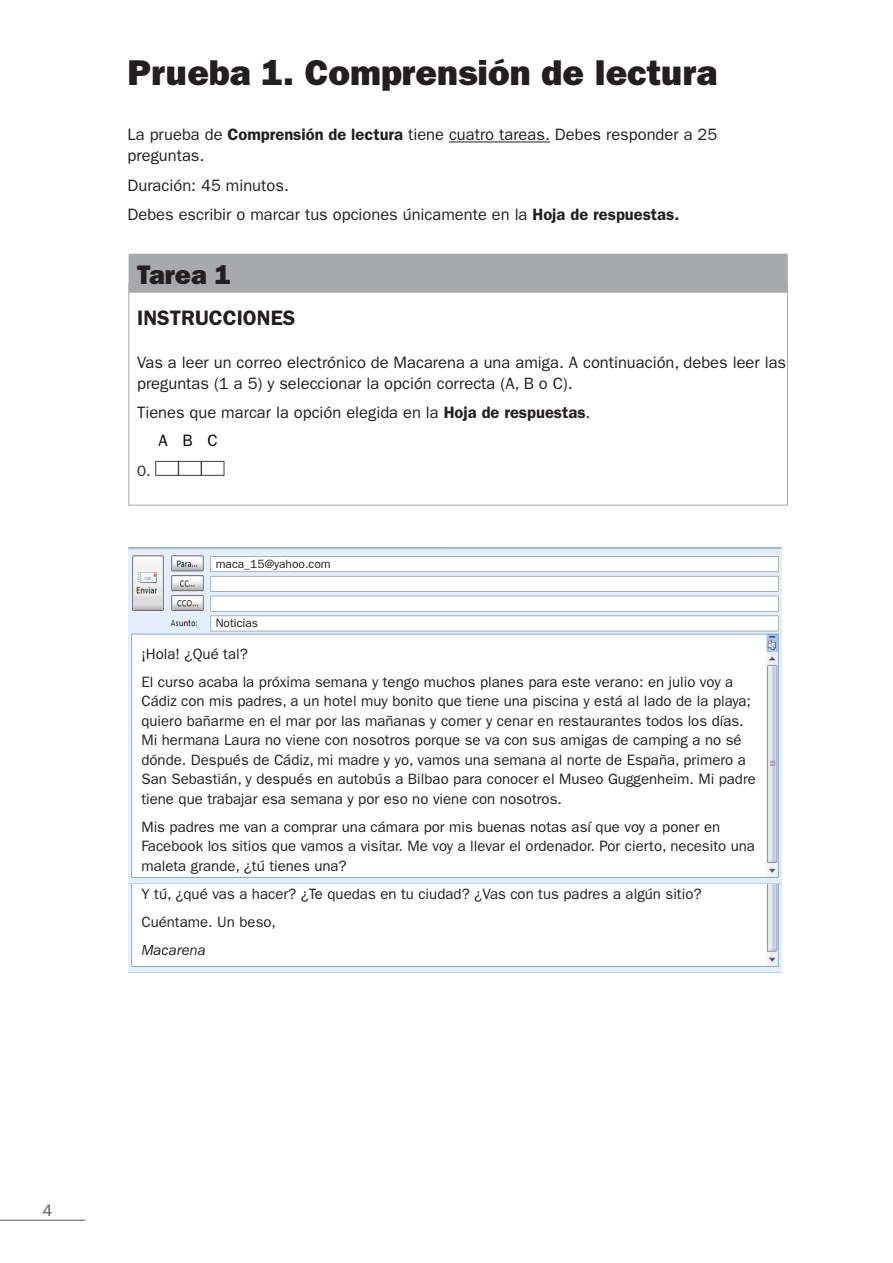
<style>
.page{position:relative;width:893px;height:1263px;background:#fff}
.page>*{position:absolute;margin:0;border:0;box-sizing:border-box;transform-origin:0 0}
.TÍTULO_PRUEBA{font:36px "ITC Franklin Gothic Std Hvy";color:#231f20}
.GENERAL-TAREA{font:27px "ITC Franklin Gothic Std Hvy";color:#231f20}
.GENERAL-APARTADO-INS{font:600 21px "ITC Franklin Gothic Std";color:#231f20}
.GENERAL-PARRAFO-1{font:16.5px/21px "ITC Franklin Gothic Std";color:#231f20}
.GENERAL-PARRAFO-1-2{font:16.5px "ITC Franklin Gothic Std";color:#000}
.t1{font:16.5px "ITC Franklin Gothic Std";color:#57585a}
.GENERAL-PARRAFO-1-3{font:15px/19.5px "ITC Franklin Gothic Std";color:#231f20}
.GENERAL-PARRAFO-1-4{font:italic 15px "ITC Franklin Gothic Std";color:#231f20}
.t2{font:12px "ITC Franklin Gothic Std";color:#231f20}
.s1{font-weight:600}
</style>
<div class="page">
<hr style="left:0;top:1220px;width:85px;height:1px;background:#57585a">
<hr style="left:449px;top:142px;width:101px;height:1px;background:#231f20">
<img style="left:129px;top:883px;width:653px;height:89px">
<div style="left:129px;top:254px;width:659px;height:39px;background:#a8a9ad"></div>
<div style="left:156px;top:461px;width:22px;height:14px;border:1px solid #3e3e3f"></div>
<div style="left:178px;top:461px;width:23px;height:14px;border:1px solid #3e3e3f"></div>
<div style="left:201px;top:461px;width:23px;height:14px;border:1px solid #3e3e3f"></div>
<img style="left:129px;top:547px;width:653px;height:336px">
<svg style="left:212px;top:558px;width:3px;height:12px"></svg>
<p class="TÍTULO_PRUEBA" style="left:128px;top:52px;width:591px">Prueba 1. Comprensión de lectura</p>
<p class="GENERAL-PARRAFO-1" style="left:128px;top:124px;width:591px">La prueba de <span class="s1">Comprensión de lectura</span> tiene cuatro tareas. Debes responder a 25 preguntas.</p>
<p class="GENERAL-PARRAFO-1" style="left:128px;top:175px;width:163px">Duración: 45 minutos.</p>
<p class="GENERAL-PARRAFO-1" style="left:128px;top:204px;width:553px">Debes escribir o marcar tus opciones únicamente en la <span class="s1">Hoja de respuestas.</span></p>
<p class="GENERAL-TAREA" style="left:137px;top:259px;width:95px">Tarea 1</p>
<p class="GENERAL-APARTADO-INS" style="left:137px;top:306px;width:160px">INSTRUCCIONES</p>
<p class="GENERAL-PARRAFO-1" style="left:137px;top:351px;width:651px">Vas a leer un correo electrónico de Macarena a una amiga. A continuación, debes leer las preguntas (1 a 5) y seleccionar la opción correcta (A, B o C).</p>
<p class="GENERAL-PARRAFO-1" style="left:137px;top:402px;width:455px">Tienes que marcar la opción elegida en la <span class="s1">Hoja de respuestas</span>.</p>
<p class="GENERAL-PARRAFO-1-2" style="left:158px;top:431px;width:61px">A B C</p>
<p class="GENERAL-PARRAFO-1-3" style="left:137px;top:461px;width:15px">0.</p>
<p class="t2" style="left:216px;top:557px;width:116px">maca_15@yahoo.com</p>
<p class="t2" style="left:216px;top:616px;width:44px">Noticias</p>
<p class="GENERAL-PARRAFO-1-3" style="left:141px;top:644px;width:108px">¡Hola! ¿Qué tal?</p>
<p class="GENERAL-PARRAFO-1-3" style="left:141px;top:672px;width:616px">El curso acaba la próxima semana y tengo muchos planes para este verano: en julio voy a Cádiz con mis padres, a un hotel muy bonito que tiene una piscina y está al lado de la playa; quiero bañarme en el mar por las mañanas y comer y cenar en restaurantes todos los días.<br>Mi hermana Laura no viene con nosotros porque se va con sus amigas de camping a no sé dónde. Después de Cádiz, mi madre y yo, vamos una semana al norte de España, primero a San Sebastián, y después en autobús a Bilbao para conocer el Museo Guggenheim. Mi padre tiene que trabajar esa semana y por eso no viene con nosotros.</p>
<p class="GENERAL-PARRAFO-1-3" style="left:141px;top:817px;width:615px">Mis padres me van a comprar una cámara por mis buenas notas así que voy a poner en<br>Facebook los sitios que vamos a visitar. Me voy a llevar el ordenador. Por cierto, necesito una maleta grande, ¿tú tienes una?</p>
<p class="GENERAL-PARRAFO-1-3" style="left:141px;top:884px;width:562px">Y tú, ¿qué vas a hacer? ¿Te quedas en tu ciudad? ¿Vas con tus padres a algún sitio?</p>
<p class="GENERAL-PARRAFO-1-3" style="left:141px;top:912px;width:136px">Cuéntame. Un beso,</p>
<p class="GENERAL-PARRAFO-1-4" style="left:141px;top:942px;width:66px">Macarena</p>
<p class="t1" style="left:43px;top:1200px;width:11px">4</p>
</div>
